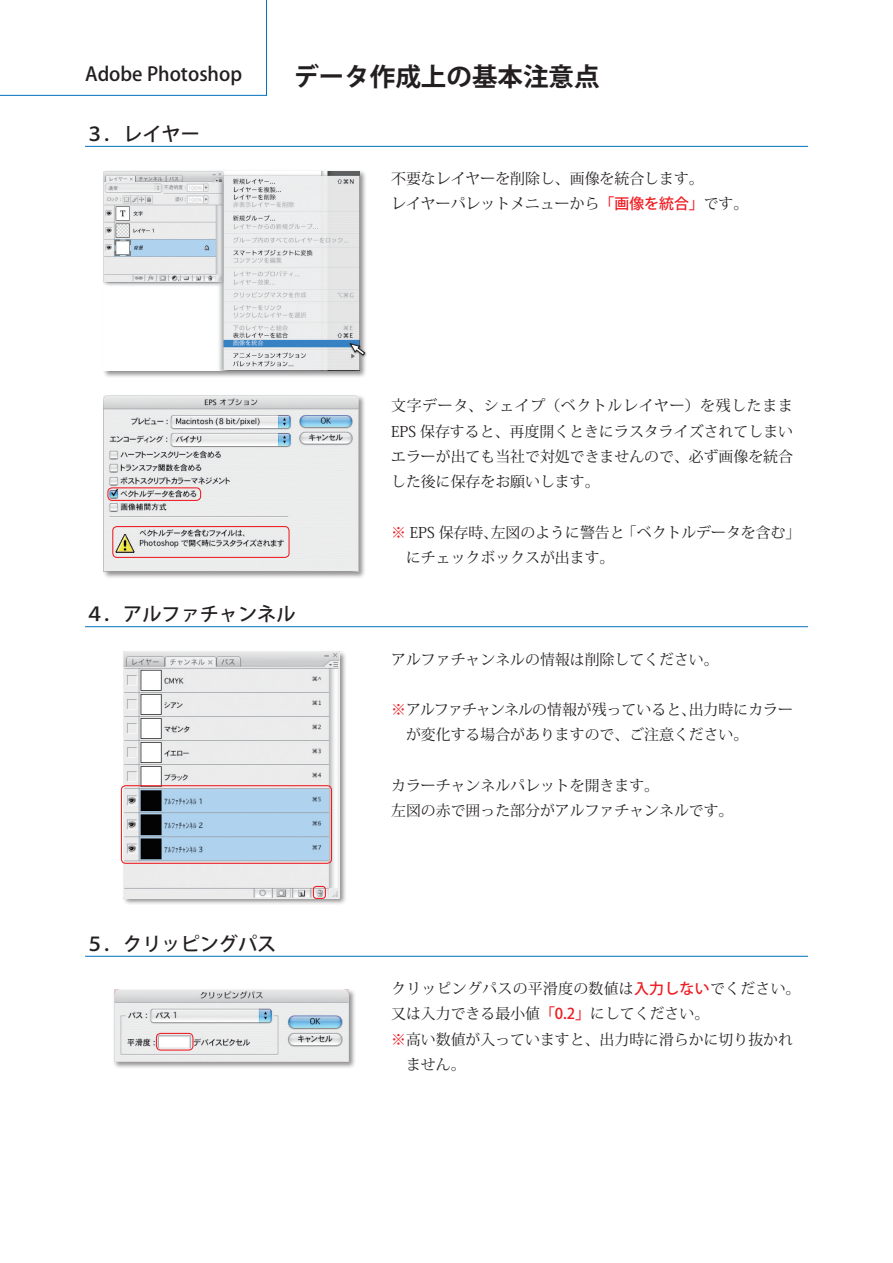
<style>
.page{position:relative;width:893px;height:1263px;background:#fff}
.page>*{position:absolute;margin:0;border:0;box-sizing:border-box;transform-origin:0 0}
.t1{font:700 25.5px "Koz Go Pro";color:#231f20}
.t2{font:500 19.2px "Koz Go Pro";color:#231f20}
.t3{font:14.85px/25.2px "Koz Min Pro";color:#231f20}
.s1{font-family:"Koz Go Pro";font-weight:500;color:#ee1d23}
</style>
<div class="page">
<svg style="left:0;top:0;width:267px;height:96px"></svg>
<div style="left:102px;top:169px;width:265px;height:209px;background:#231f20;opacity:.5"></div>
<img style="left:103px;top:171px;width:257px;height:199px">
<div style="left:348px;top:342px;width:19px;height:15px;background:#231f20;opacity:.75"></div>
<svg style="left:349px;top:343px;width:16px;height:13px"></svg>
<div style="left:122px;top:650px;width:224px;height:256px;background:#231f20;opacity:.5"></div>
<img style="left:124px;top:651px;width:215px;height:247px">
<div style="left:112px;top:988px;width:245px;height:81px;background:#231f20;opacity:.5"></div>
<img style="left:114px;top:990px;width:235px;height:71px">
<div style="left:102px;top:394px;width:264px;height:186px;background:#231f20;opacity:.5"></div>
<img style="left:104px;top:395px;width:254px;height:177px">
<div style="left:107px;top:487px;width:94px;height:14px;border:1px solid #ee1d23;border-radius:4px"></div>
<div style="left:112px;top:526px;width:178px;height:32px;border:1px solid #ee1d23;border-radius:4px"></div>
<hr style="left:85px;top:146px;width:723px;height:1px;background:#0072bc">
<hr style="left:85px;top:626px;width:723px;height:1px;background:#0072bc">
<div style="left:121px;top:785px;width:211px;height:79px;border:1px solid #ee1d23;border-radius:4px"></div>
<div style="left:313px;top:886px;width:13px;height:13px;border:1px solid #ee1d23;border-radius:3px"></div>
<hr style="left:85px;top:956px;width:723px;height:1px;background:#0072bc">
<div style="left:156px;top:1033px;width:37px;height:17px;border:1px solid #ee1d23;border-radius:4px"></div>
<p class="t2" style="left:85px;top:61px;width:159px">Adobe Photoshop</p>
<h1 class="t1" style="left:293px;top:60px;width:308px">データ作成上の基本注意点</h1>
<p class="t2" style="left:85px;top:122px;width:116px">３．レイヤー</p>
<p class="t3" style="left:391px;top:166px;width:359px">不要なレイヤーを削除し、画像を統合します。<br>レイヤーパレットメニューから<span class="s1">「画像を統合」</span>です。</p>
<p class="t2" style="left:85px;top:602px;width:212px">４．アルファチャンネル</p>
<p class="t2" style="left:85px;top:931px;width:193px">５．クリッピングパス</p>
<p class="t3" style="left:391px;top:393px;width:403px;text-align:justify">文字データ、シェイプ（ベクトルレイヤー）を残したままEPS 保存すると、再度開くときにラスタライズされてしまいエラーが出ても当社で対処できませんので、必ず画像を統合した後に保存をお願いします。</p>
<p class="t3" style="left:391px;top:519px;width:411px"><span class="s1">※</span> EPS 保存時、左図のように警告と「ベクトルデータを含む」　にチェックボックスが出ます。</p>
<p class="t3" style="left:391px;top:646px;width:329px">アルファチャンネルの情報は削除してください。</p>
<p class="t3" style="left:391px;top:696px;width:403px"><span class="s1">※</span>アルファチャンネルの情報が残っていると、出力時にカラー　が変化する場合がありますので、ご注意ください。</p>
<p class="t3" style="left:391px;top:772px;width:344px">カラーチャンネルパレットを開きます。<br>左図の赤で囲った部分がアルファチャンネルです。</p>
<p class="t3" style="left:391px;top:975px;width:411px">クリッピングパスの平滑度の数値は<span class="s1">入力しない</span>でください。又は入力できる最小値<span class="s1">「0.2」</span>にしてください。<br><span class="s1">※</span>高い数値が入っていますと、出力時に滑らかに切り抜かれ　ません。</p>
</div>
